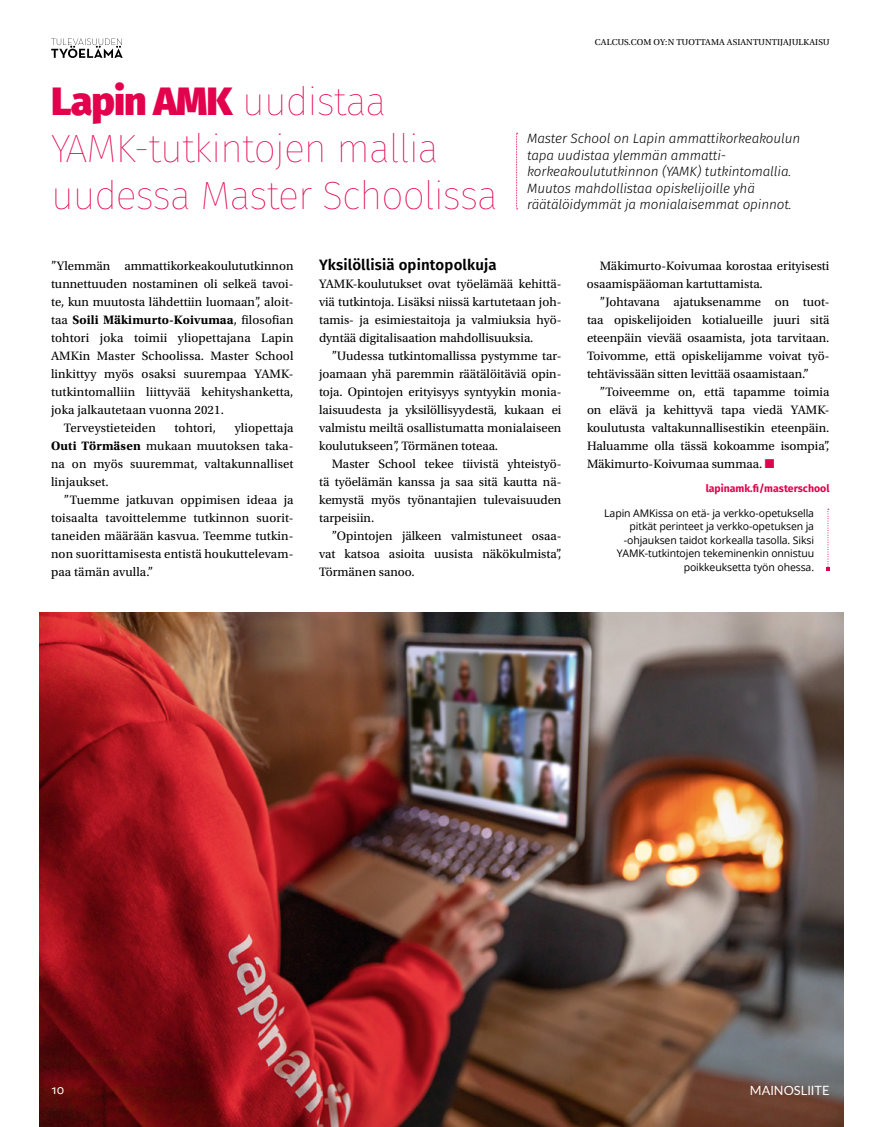
<style>
.page{position:relative;width:872px;height:1127px;background:#fff}
.page>*{position:absolute;margin:0;border:0;box-sizing:border-box;transform-origin:0 0}
.t1{font:100 39.45px/47.4px "Fira Sans";letter-spacing:-.025em;color:#e3004d}
.t2{font:600 15px "Fira Sans";letter-spacing:.01em;color:#000}
.t3{font:italic 300 13.5px/16.5px "Fira Sans";letter-spacing:-.01em;color:#000}
.t4{font:12.9px/18px "Utopia Std";color:#000;text-align:justify}
.t5{font:700 12.9px "Utopia Std";letter-spacing:.01em;color:#000}
.t6{font:12.75px "Lato";color:#fff}
.t7{font:12px "Roboto";color:#fff}
.t8{font:10.5px/13.5px "Open Sans";letter-spacing:-.01em;color:#000;text-align:right}
.t9{font:700 10.5px "Fira Sans";color:#e3004d}
.t10{font:9px "Utopia Std";letter-spacing:.01em;color:#000}
.s1{font-weight:800}
.s2{font-weight:400}
.s3{font-weight:700}
.s4{color:#e3004d}
</style>
<div class="page">
<svg style="left:826px;top:509px;width:3px;height:62px"></svg>
<img style="left:39px;top:612px;width:804px;height:515px">
<svg style="left:51px;top:38px;width:72px;height:20px"></svg>
<svg style="left:516px;top:133px;width:1px;height:76px"></svg>
<h1 class="t1" style="left:51px;top:77px;width:448px"><span class="s1">Lapin AMK</span> uudistaa<br>YAMK-tutkintojen mallia uudessa Master Schoolissa</h1>
<p class="t10" style="left:595px;top:37px;width:236px">CALCUS.COM OY:N TUOTTAMA ASIANTUNTIJAJULKAISU</p>
<p class="t3" style="left:527px;top:130px;width:275px">Master School on Lapin ammattikorkeakoulun tapa uudistaa ylemmän ammatti&shy;korkeakoulututkinnon (YAMK) tutkintomallia.<br>Muutos mahdollistaa opiskelijoille yhä räätälöidymmät ja monialaisemmat opinnot.</p>
<p class="t4" style="left:51px;top:257px;width:244px">”Ylemmän ammattikorkeakoulututkinnon</p>
<p class="t4" style="left:51px;top:275px;width:244px">tunnettuuden nostaminen oli selkeä tavoi-</p>
<p class="t4" style="left:51px;top:293px;width:244px">te, kun muutosta lähdettiin luomaan”, aloit-</p>
<p class="t5" style="left:51px;top:312px;width:244px"><span class="s2">taa</span> Soili Mäkimurto-Koivumaa<span class="s2">, filosofian</span></p>
<p class="t4" style="left:51px;top:329px;width:244px">tohtori joka toimii yliopettajana Lapin</p>
<p class="t4" style="left:51px;top:347px;width:244px">AMKin Master Schoolissa. Master School</p>
<p class="t4" style="left:51px;top:365px;width:244px">linkittyy myös osaksi suurempaa YAMK-</p>
<p class="t4" style="left:51px;top:383px;width:244px">tutkintomalliin liittyvää kehityshanketta,</p>
<p class="t4" style="left:51px;top:401px;width:174px">joka jalkautetaan vuonna 2021.</p>
<p class="t4" style="left:64px;top:419px;width:94px">Terveystieteiden</p>
<p class="t4" style="left:174px;top:419px;width:43px">tohtori,</p>
<p class="t4" style="left:51px;top:419px;width:244px;text-indent:184px">yliopettaja <span class="s3">Outi Törmäsen</span> mukaan muutoksen taka&shy;na on myös suuremmat, valtakunnalliset linjaukset.</p>
<p class="t4" style="left:51px;top:491px;width:244px;text-indent:13px">”Tuemme jatkuvan oppimisen ideaa ja toisaalta tavoittelemme tutkinnon suorit&shy;taneiden määrään kasvua. Teemme tutkin&shy;non suorittamisesta entistä houkuttelevam&shy;paa tämän avulla.”</p>
<p class="t2" style="left:319px;top:254px;width:179px">Yksilöllisiä opintopolkuja</p>
<p class="t4" style="left:319px;top:275px;width:244px">YAMK-koulutukset ovat työelämää kehittä&shy;viä tutkintoja. Lisäksi niissä kartutetaan joh&shy;tamis- ja esimiestaitoja ja valmiuksia hyö&shy;dyntää digitalisaation mahdollisuuksia.</p>
<p class="t4" style="left:319px;top:347px;width:244px;text-indent:13px">”Uudessa tutkintomallissa pystymme tar&shy;joamaan yhä paremmin räätälöitäviä opin&shy;toja. Opintojen erityisyys syntyykin monia&shy;laisuudesta ja yksilöllisyydestä, kukaan ei valmistu meiltä osallistumatta monialaiseen koulutukseen”, Törmänen toteaa.</p>
<p class="t4" style="left:319px;top:455px;width:244px;text-indent:13px">Master School tekee tiivistä yhteistyö&shy;tä työelämän kanssa ja saa sitä kautta nä&shy;kemystä myös työnantajien tulevaisuuden tarpeisiin.</p>
<p class="t4" style="left:319px;top:527px;width:244px;text-indent:13px">”Opintojen jälkeen valmistuneet osaa&shy;vat katsoa asioita uusista näkökulmista”, Törmänen sanoo.</p>
<p class="t4" style="left:587px;top:257px;width:244px;text-indent:13px">Mäkimurto-Koivumaa korostaa erityisesti osaamispääoman kartuttamista.</p>
<p class="t4" style="left:587px;top:293px;width:244px;text-indent:13px">”Johtavana ajatuksenamme on tuot&shy;taa opiskelijoiden kotialueille juuri sitä eteenpäin vievää osaamista, jota tarvitaan.<br>Toivomme, että opiskelijamme voivat työ&shy;tehtävissään sitten levittää osaamistaan.”</p>
<p class="t4" style="left:587px;top:383px;width:244px;text-indent:13px">”Toiveemme on, että tapamme toimia on elävä ja kehittyvä tapa viedä YAMK&shy;koulutusta valtakunnallisestikin eteenpäin.<br>Haluamme olla tässä kokoamme isompia”, Mäkimurto-Koivumaa summaa. <span class="s4">■</span></p>
<p class="t9" style="left:705px;top:481px;width:125px">lapinamk.fi/masterschool</p>
<p class="t8" style="left:604px;top:506px;width:211px">Lapin AMKissa on etä- ja verkko-opetuksella pitkät perinteet ja verkko-opetuksen ja -ohjauksen taidot korkealla tasolla. Siksi YAMK-tutkintojen tekeminenkin onnistuu poikkeuksetta työn ohessa.</p>
<p class="t7" style="left:51px;top:1081px;width:15px">10</p>
<p class="t6" style="left:750px;top:1081px;width:81px">MAINOSLIITE</p>
</div>
